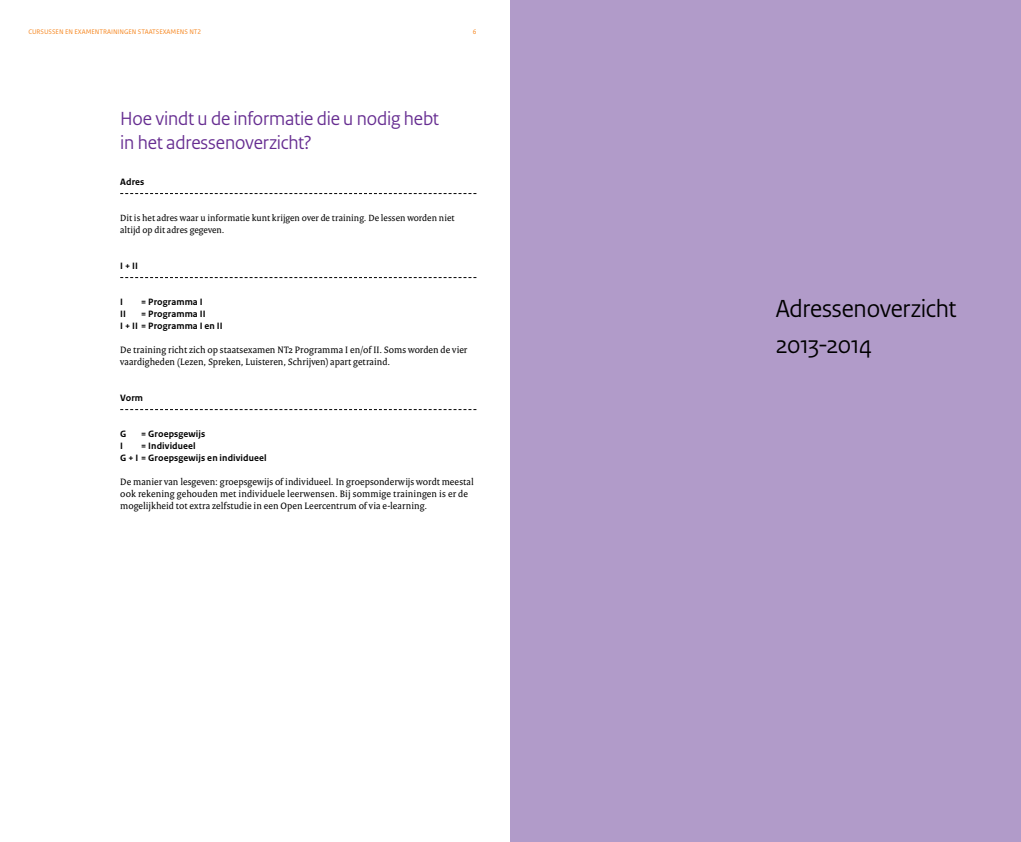
<style>
.page{position:relative;width:1021px;height:842px;background:#fff}
.page>*{position:absolute;margin:0;border:0;box-sizing:border-box;transform-origin:0 0}
.t1{font:26px/36px "Rijksoverheid Sans Heading";letter-spacing:-.005em;color:#000}
.t2{font:20px/24px "Rijksoverheid Sans Heading";letter-spacing:-.005em;color:#662d91}
.t3{font:10px/12px "Rijksoverheid Serif";letter-spacing:.01em;color:#000}
.t4{font:700 9.7px/12px "Rijksoverheid Sans Text";letter-spacing:.01em;color:#000;text-align:center}
.t5{font:9.7px/12px "Rijksoverheid Serif";letter-spacing:.005em;color:#000}
.t6{font:7px "Rijksoverheid Sans Text";color:#f6861f}
</style>
<div class="page">
<div style="left:510px;top:0;width:510px;height:842px;background:#b19bc9"></div>
<svg style="left:120px;top:193px;width:356px;height:1px"></svg>
<svg style="left:120px;top:277px;width:356px;height:1px"></svg>
<svg style="left:120px;top:409px;width:356px;height:1px"></svg>
<p class="t6" style="left:28px;top:28px;width:174px">CURSUSSEN EN EXAMENTRAININGEN STAATSEXAMENS NT2</p>
<p class="t6" style="left:473px;top:28px;width:5px">6</p>
<h2 class="t2" style="left:120px;top:106px;width:320px">Hoe vindt u de informatie die u nodig hebt in het adressenoverzicht?</h2>
<p class="t4" style="left:120px;top:176px;width:26px">Adres</p>
<p class="t5" style="left:120px;top:211px;width:336px">Dit is het adres waar u informatie kunt krijgen over de training. De lessen worden niet altijd op dit adres gegeven.</p>
<p class="t4" style="left:120px;top:260px;width:19px">I + II</p>
<p class="t4" style="left:120px;top:296px;width:4px">I</p>
<p class="t4" style="left:141px;top:296px;width:63px">= Programma I</p>
<p class="t4" style="left:120px;top:308px;width:7px">II</p>
<p class="t4" style="left:120px;top:308px;width:104px">= Programma II<br>I + II = Programma I en II</p>
<p class="t3" style="left:120px;top:343px;width:348px">De training richt zich op staatsexamen NT2 Programma I en/of II. Soms worden de vier vaardigheden (Lezen, Spreken, Luisteren, Schrijven) apart getraind.</p>
<p class="t4" style="left:120px;top:392px;width:24px">Vorm</p>
<p class="t4" style="left:120px;top:428px;width:8px">G</p>
<p class="t4" style="left:141px;top:428px;width:66px">= Groepsgewijs</p>
<p class="t4" style="left:120px;top:440px;width:4px">I</p>
<p class="t4" style="left:120px;top:440px;width:148px;text-align:left;text-indent:21px">= Individueel<br>G + I = Groepsgewijs en individueel</p>
<p class="t3" style="left:120px;top:475px;width:355px">De manier van lesgeven: groepsgewijs of individueel. In groepsonderwijs wordt meestal ook rekening gehouden met individuele leerwensen. Bij sommige trainingen is er de mogelijkheid tot extra zelfstudie in een Open Leercentrum of via e-learning.</p>
<h1 class="t1" style="left:775px;top:291px;width:182px">Adressenoverzicht<br>2013-2014</h1>
</div>
